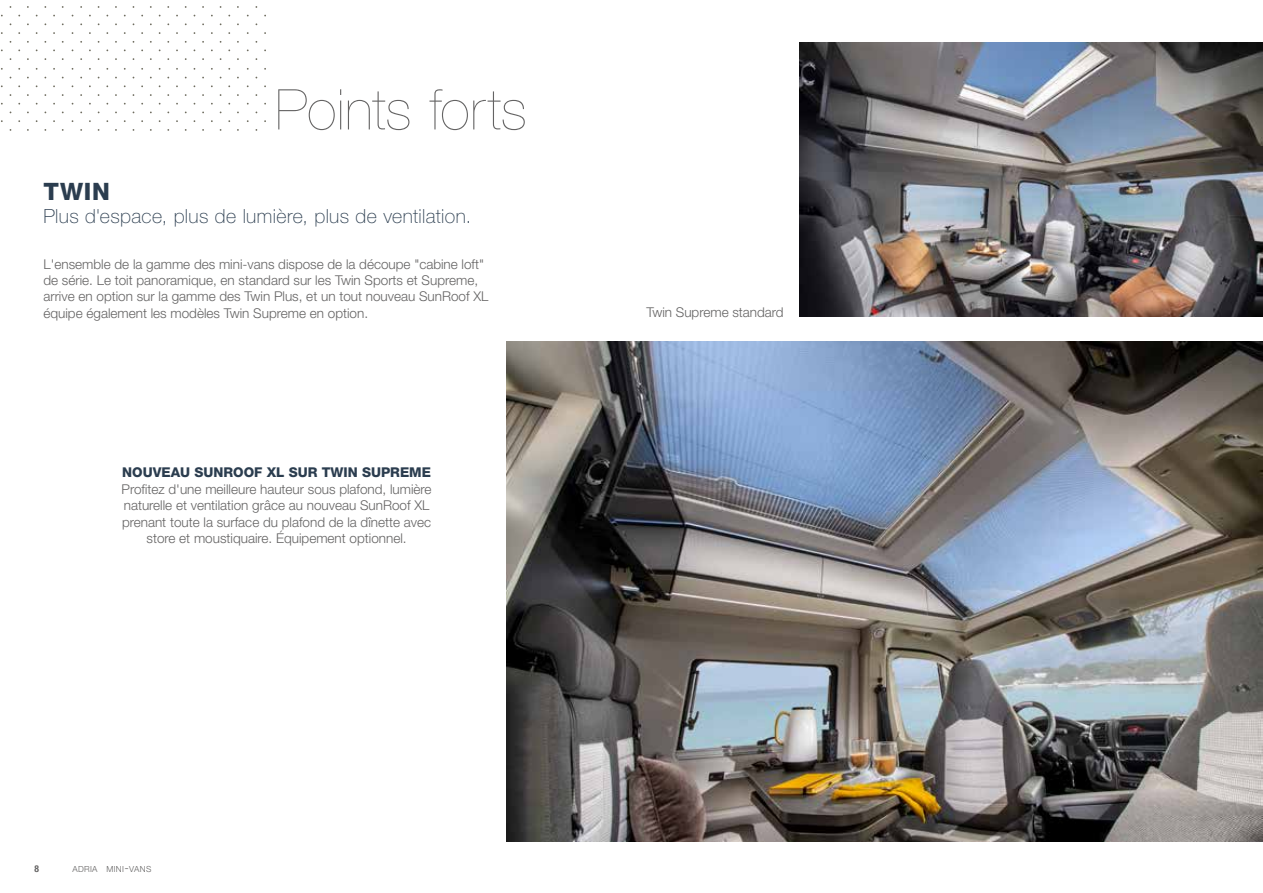
<style>
.page{position:relative;width:1263px;height:893px;background:#fff}
.page>*{position:absolute;margin:0;border:0;box-sizing:border-box;transform-origin:0 0}
.t1{font:200 56.25px "Helvetica Neue LT Pro";letter-spacing:-.005em;color:#646363}
.t2{font:800 24px "Helvetica Neue LT Pro";color:#2b3d4f}
.t3{font:100 19.5px "Helvetica Neue LT Pro";letter-spacing:.02em;color:#2b3d4f}
.t4{font:300 13.5px/16.5px "Helvetica Neue LT Pro";color:#646363;text-align:center}
.t5{font:800 13.5px "Helvetica Neue LT Pro";color:#2b3d4f}
.t6{font:700 condensed 9.45px "Helvetica Neue LT Pro";color:#646363}
.t7{font:300 8.4px "Helvetica Neue LT Pro";letter-spacing:.035em;color:#646363}
.s1{font-size:12px}
</style>
<div class="page">
<img style="left:506px;top:341px;width:757px;height:501px">
<img style="left:799px;top:43px;width:464px;height:274px">
<h1 class="t1" style="left:275px;top:77px;width:253px">Points forts</h1>
<h2 class="t2" style="left:43px;top:177px;width:68px">TWIN</h2>
<h3 class="t3" style="left:43px;top:205px;width:429px">Plus d'espace, plus de lumière, plus de ventilation.</h3>
<p class="t4" style="left:43px;top:256px;width:446px;text-align:left">L'ensemble de la gamme des mini-vans dispose de la découpe "cabine loft" de série. Le toit panoramique, en standard sur les Twin Sports et Supreme, arrive en option sur la gamme des Twin Plus, et un tout nouveau SunRoof XL équipe également les modèles Twin Supreme en option.</p>
<p class="t5" style="left:122px;top:465px;width:310px">NOUVEAU SUNROOF XL SUR TWIN SUPREME</p>
<p class="t4" style="left:122px;top:481px;width:312px">Profitez d'une meilleure hauteur sous plafond, lumière naturelle et ventilation grâce au nouveau SunRoof XL prenant toute la surface du plafond de la dînette avec store et moustiquaire. Équipement optionnel.</p>
<p class="t4" style="left:646px;top:304px;width:139px">Twin Supreme standard</p>
<p class="t6" style="left:34px;top:863px;width:6px">8</p>
<p class="t7" style="left:73px;top:864px;width:80px">ADRIA MINI<span class="s1">-</span>VANS</p>
</div>
